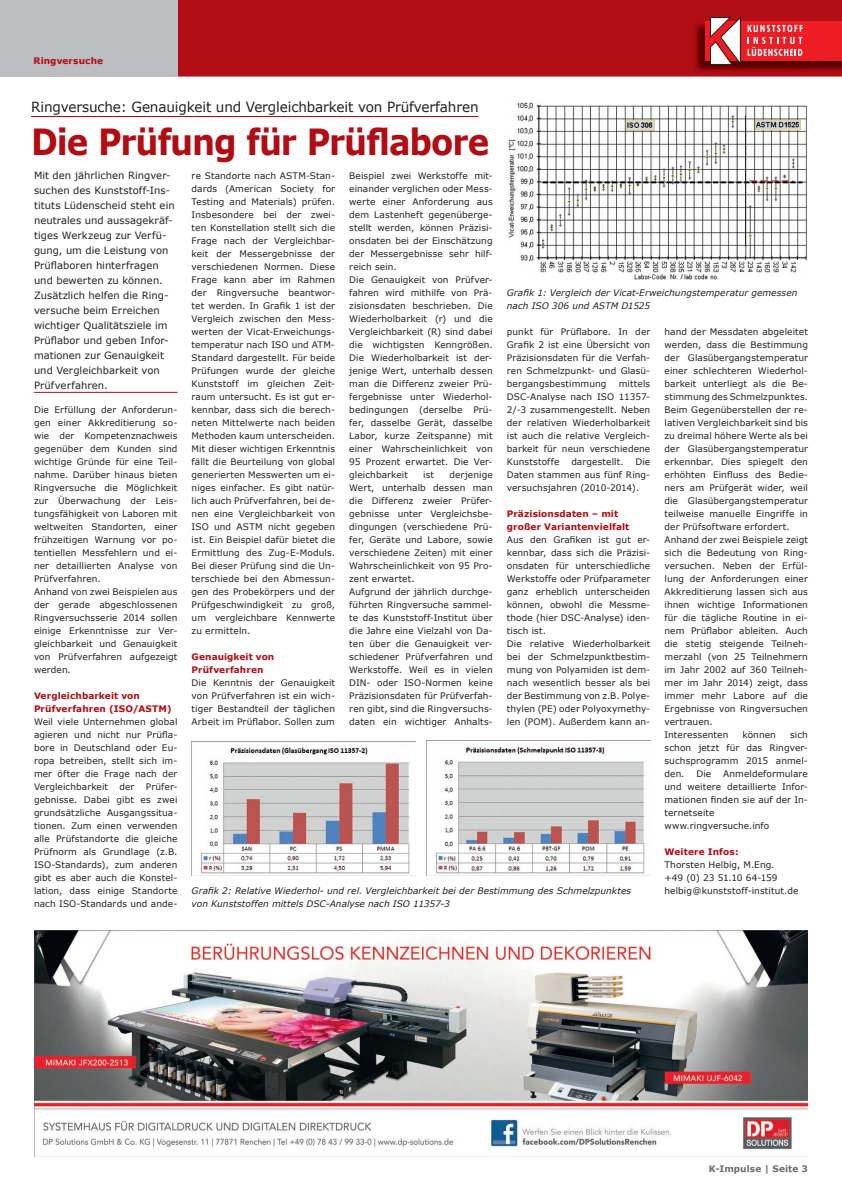
<style>
.page{position:relative;width:842px;height:1191px;background:#fff}
.page>*{position:absolute;margin:0;border:0;box-sizing:border-box;transform-origin:0 0}
.t1{font:700 36px "Verdana";letter-spacing:-.035em;color:#b00d15;scale:.9 1}
.t2{font:14px "Verdana";letter-spacing:-.01em;color:#231f20}
.t3{font:10px/15px "Verdana";letter-spacing:.005em;color:#231f20}
.t4{font:9px/13px "Verdana";letter-spacing:.01em;color:#231f20;text-align:justify}
.t5{font:italic 9px/13px "Verdana";letter-spacing:.005em;color:#231f20}
.t6{font:700 9px/13px "Verdana";letter-spacing:.01em;color:#b00d15}
.t7{font:700 9px "Verdana";letter-spacing:.01em;color:#6c6d70}
</style>
<div class="page">
<div style="left:178px;top:0;width:664px;height:77px;background:#b00d15"></div>
<div style="left:186px;top:54px;width:622px;height:15px;background:#b00d15"></div>
<img style="left:693px;top:21px;width:149px;height:52px">
<img style="left:693px;top:54px;width:115px;height:15px">
<div style="left:705px;top:21px;width:137px;height:40px;background:#ee1d23"></div>
<svg style="left:710px;top:16px;width:31px;height:49px"></svg>
<svg style="left:748px;top:25px;width:55px;height:31px"></svg>
<div style="left:0;top:0;width:178px;height:77px;background:#bcbdc0"></div>
<img style="left:34px;top:930px;width:774px;height:226px">
<hr style="left:34px;top:392px;width:143px;height:1px;background:#b00d15">
<hr style="left:31px;top:116px;width:447px;height:1px;background:#b00d15">
<img style="left:508px;top:102px;width:299px;height:177px">
<img style="left:192px;top:741px;width:224px;height:133px">
<img style="left:426px;top:740px;width:224px;height:135px">
<p class="t6" style="left:33px;top:54px;width:71px">Ringversuche</p>
<h2 class="t2" style="left:31px;top:98px;width:449px">Ringversuche: Genauigkeit und Vergleichbarkeit von Prüfverfahren</h2>
<h1 class="t1" style="left:31px;top:119px;width:511px">Die Prüfung für Prüflabore</h1>
<p class="t3" style="left:34px;top:168px;width:142px">Mit den jährlichen Ringver&shy;suchen des Kunststoff-Ins&shy;tituts Lüdenscheid steht ein neutrales und aussagekräf&shy;tiges Werkzeug zur Verfü&shy;gung, um die Leistung von<br>Prüflaboren hinterfragen und bewerten zu können.<br>Zusätzlich helfen die Ring&shy;versuche beim Erreichen wichtiger Qualitätsziele im<br>Prüflabor und geben Infor&shy;mationen zur Genauigkeit und Vergleichbarkeit von<br>Prüfverfahren.</p>
<p class="t4" style="left:34px;top:403px;width:145px;text-align:left">Die Erfüllung der Anforderun&shy;gen einer Akkreditierung so&shy;wie der Kompetenznachweis gegenüber dem Kunden sind wichtige Gründe für eine Teil&shy;nahme. Darüber hinaus bieten<br>Ringversuche die Möglichkeit zur Überwachung der Leis&shy;tungsfähigkeit von Laboren mit weltweiten Standorten, einer frühzeitigen Warnung vor po&shy;tentiellen Messfehlern und ei&shy;ner detaillierten Analyse von<br>Prüfverfahren.<br>Anhand von zwei Beispielen aus der gerade abgeschlossenen<br>Ringversuchsserie 2014 sollen einige Erkenntnisse zur Ver&shy;gleichbarkeit und Genauigkeit von Prüfverfahren aufgezeigt werden.</p>
<p class="t6" style="left:34px;top:689px;width:139px">Vergleichbarkeit von<br>Prüfverfahren (ISO/ASTM)</p>
<p class="t4" style="left:34px;top:715px;width:145px">Weil viele Unternehmen global agieren und nicht nur Prüfla&shy;bore in Deutschland oder Eu&shy;ropa betreiben, stellt sich im&shy;mer öfter die Frage nach der Vergleichbarkeit</p>
<p class="t4" style="left:34px;top:780px;width:145px;text-indent:112px">Prüfer&shy;gebnisse. Dabei gibt es zwei grundsätzliche Ausgangssitua&shy;tionen. Zum einen verwenden alle Prüfstandorte die gleiche Prüfnorm als Grundlage (z.B.<br>ISO-Standards), zum anderen gibt es aber auch die Konstel&shy;lation, dass einige Standorte nach ISO-Standards und ande-</p>
<p class="t4" style="left:119px;top:780px;width:17px">der</p>
<p class="t4" style="left:349px;top:169px;width:145px;text-align:left">Beispiel zwei Werkstoffe mit&shy;einander verglichen oder Mess&shy;werte einer Anforderung aus dem Lastenheft gegenüberge&shy;stellt werden, können Präzisi&shy;onsdaten bei der Einschätzung der Messergebnisse sehr hilf&shy;reich sein.<br>Die Genauigkeit von Prüfver&shy;fahren wird mithilfe von Prä&shy;zisionsdaten beschrieben. Die<br>Wiederholbarkeit (r) und die<br>Vergleichbarkeit (R) sind dabei die wichtigsten Kenngrößen.<br>Die Wiederholbarkeit ist der&shy;jenige Wert, unterhalb dessen man die Differenz zweier Prü&shy;fergebnisse unter Wiederhol&shy;bedingungen (derselbe Prü&shy;fer, dasselbe Gerät, dasselbe<br>Labor, kurze Zeitspanne) mit einer Wahrscheinlichkeit von<br>95 Prozent erwartet. Die Ver&shy;gleichbarkeit</p>
<p class="t4" style="left:192px;top:169px;width:145px">re Standorte nach ASTM-Stan&shy;dards (American Society for Testing and Materials) prüfen.<br>Insbesondere bei der zwei&shy;ten Konstellation stellt sich die Frage nach der Vergleichbar&shy;keit der Messergebnisse der verschiedenen Normen. Diese Frage kann aber im Rahmen der Ringversuche beantwor&shy;tet werden. In Grafik 1 ist der Vergleich zwischen den Mess&shy;werten der Vicat-Erweichungs&shy;temperatur nach ISO und ATM-Standard dargestellt. Für beide Prüfungen wurde der gleiche Kunststoff im gleichen Zeit&shy;raum untersucht. Es ist gut er&shy;kennbar, dass sich die berech&shy;neten Mittelwerte nach beiden Methoden kaum unterscheiden.<br>Mit dieser wichtigen Erkenntnis fällt die Beurteilung von global generierten Messwerten um ei&shy;niges einfacher. Es gibt natür&shy;lich auch Prüfverfahren, bei de&shy;nen eine Vergleichbarkeit von ISO und ASTM nicht gegeben ist. Ein Beispiel dafür bietet die Ermittlung des Zug-E-Moduls.<br>Bei dieser Prüfung sind die Un&shy;terschiede bei den Abmessun&shy;gen des Probekörpers und der Prüfgeschwindigkeit zu groß, um vergleichbare Kennwerte zu ermitteln.</p>
<p class="t6" style="left:192px;top:650px;width:84px">Genauigkeit von<br>Prüfverfahren</p>
<p class="t4" style="left:192px;top:676px;width:145px">Die Kenntnis der Genauigkeit von Prüfverfahren ist ein wich&shy;tiger Bestandteil der täglichen Arbeit im Prüflabor. Sollen zum</p>
<p class="t5" style="left:507px;top:286px;width:292px">Grafik 1: Vergleich der Vicat-Erweichungstemperatur gemessen nach ISO 306 und ASTM D1525</p>
<p class="t4" style="left:507px;top:325px;width:145px">punkt für Prüflabore. In der Grafik 2 ist eine Übersicht von Präzisionsdaten für die Verfah&shy;ren Schmelzpunkt- und Glasü&shy;bergangsbestimmung</p>
<p class="t4" style="left:664px;top:325px;width:145px;text-align:left">hand der Messdaten abgeleitet werden, dass die Bestimmung der Glasübergangstemperatur einer schlechteren Wiederhol&shy;barkeit unterliegt als die Be&shy;stimmung des Schmelzpunktes.<br>Beim Gegenüberstellen der re&shy;lativen Vergleichbarkeit sind bis zu dreimal höhere Werte als bei der Glasübergangstemperatur erkennbar. Dies spiegelt den erhöhten Einfluss des Bedie&shy;ners am Prüfgerät wider, weil die Glasübergangstemperatur teilweise manuelle Eingriffe in der Prüfsoftware erfordert.<br>Anhand der zwei Beispiele zeigt sich die Bedeutung von Ring&shy;versuchen. Neben der Erfül&shy;lung der Anforderungen einer<br>Akkreditierung lassen sich aus ihnen wichtige Informationen für die tägliche Routine in ei&shy;nem Prüflabor ableiten. Auch die stetig steigende Teilneh&shy;merzahl (von 25 Teilnehmern im Jahr 2002 auf 360 Teilneh&shy;mer im Jahr 2014) zeigt, dass immer mehr Labore auf die<br>Ergebnisse von Ringversuchen vertrauen.<br>Interessenten</p>
<p class="t4" style="left:507px;top:377px;width:145px;text-indent:112px">mittels DSC-Analyse nach ISO 11357- 2/-3 zusammengestellt. Neben der relativen Wiederholbarkeit ist auch die relative Vergleich&shy;barkeit für neun verschiedene Kunststoffe</p>
<p class="t4" style="left:571px;top:455px;width:54px">dargestellt.</p>
<p class="t4" style="left:507px;top:455px;width:145px;text-indent:129px">Die Daten stammen aus fünf Ring&shy;versuchsjahren (2010-2014).</p>
<p class="t6" style="left:507px;top:507px;width:124px">Präzisionsdaten – mit großer Variantenvielfalt</p>
<p class="t4" style="left:507px;top:533px;width:145px;text-align:left">Aus den Grafiken ist gut er&shy;kennbar, dass sich die Präzisi&shy;onsdaten für unterschiedliche<br>Werkstoffe oder Prüfparameter ganz erheblich unterscheiden können, obwohl die Messme&shy;thode (hier DSC-Analyse) iden&shy;tisch ist.<br>Die relative Wiederholbarkeit bei der Schmelzpunktbestim&shy;mung von Polyamiden ist dem&shy;nach wesentlich besser als bei der Bestimmung von z.B. Polye&shy;thylen (PE) oder Polyoxymethy&shy;len (POM). Außerdem kann an-</p>
<p class="t4" style="left:349px;top:468px;width:145px;text-align:left;text-indent:100px">derjenige<br>Wert, unterhalb dessen man die Differenz zweier Prüfer&shy;gebnisse unter Vergleichsbe&shy;dingungen (verschiedene Prü&shy;fer, Geräte und Labore, sowie verschiedene Zeiten) mit einer<br>Wahrscheinlichkeit von 95 Pro&shy;zent erwartet.<br>Aufgrund der jährlich durchge&shy;führten Ringversuche sammel&shy;te das Kunststoff-Institut über die Jahre eine Vielzahl von Da&shy;ten über die Genauigkeit ver&shy;schiedener Prüfverfahren und<br>Werkstoffe. Weil es in vielen<br>DIN- oder ISO-Normen keine<br>Präzisionsdaten für Prüfverfah&shy;ren gibt, sind die Ringversuchs&shy;daten ein wichtiger Anhalts-</p>
<p class="t4" style="left:423px;top:468px;width:12px">ist</p>
<p class="t4" style="left:664px;top:728px;width:145px;text-indent:126px">sich schon jetzt für das Ringver&shy;suchsprogramm 2015 anmel&shy;den.</p>
<p class="t4" style="left:742px;top:728px;width:35px">können</p>
<p class="t4" style="left:664px;top:767px;width:145px;text-align:left;text-indent:59px">Anmeldeformulare und weitere detaillierte Infor&shy;mationen finden sie auf der In&shy;ternetseite www.ringversuche.info</p>
<p class="t6" style="left:664px;top:845px;width:76px">Weitere Infos:</p>
<p class="t4" style="left:664px;top:858px;width:135px;text-align:left">Thorsten Helbig, M.Eng.<br>+49 (0) 23 51.10 64-159 helbig@kunststoff-institut.de</p>
<p class="t4" style="left:696px;top:767px;width:16px">Die</p>
<p class="t5" style="left:192px;top:884px;width:441px">Grafik 2: Relative Wiederhol- und rel. Vergleichbarkeit bei der Bestimmung des Schmelzpunktes von Kunststoffen mittels DSC-Analyse nach ISO 11357-3</p>
<p class="t7" style="left:709px;top:1163px;width:101px">K-Impulse | Seite 3</p>
</div>
